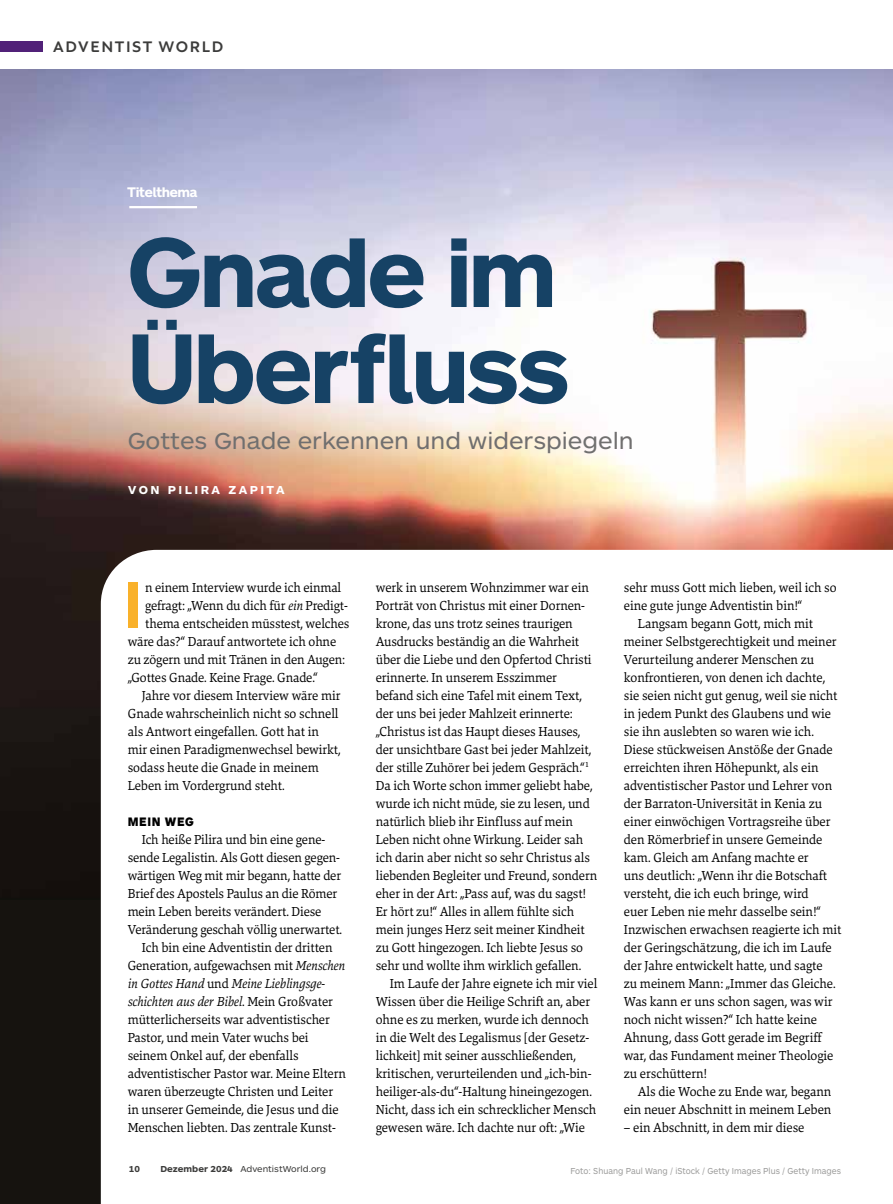
<style>
.page{position:relative;width:893px;height:1204px;background:#fff}
.page>*{position:absolute;margin:0;border:0;box-sizing:border-box;transform-origin:0 0}
.t1{font:700 96px/96px "ARS Maquette Pro";color:#164265}
.t2{font:700 67.5px "ARS Maquette Pro";color:#f9b12a;scale:.93 1}
.t3{font:24px "ARS Maquette Pro";color:#706f6f}
.t4{font:700 16.5px "Rebrand Dis";letter-spacing:.1em;color:#3c3c3b}
.t5{font:13.5px/18px "Danton";letter-spacing:-.005em;color:#000;scale:.93 1}
.t6{font:italic 13.5px "Danton";letter-spacing:-.005em;color:#000;scale:.93 1}
.t7{font:700 13.5px "ARS Maquette Pro";color:#fff}
.t8{font:900 12.75px "ARS Maquette Pro";letter-spacing:.05em;color:#000;scale:.93 1}
.t9{font:700 12px "ARS Maquette Pro";letter-spacing:.2em;color:#fff}
.t10{font:9px "ARS Maquette Pro";color:#9d9d9c;scale:.93 1}
.t11{font:9px "ARS Maquette Pro";color:#3c3c3b}
.t12{font:700 9px "ARS Maquette Pro";color:#3c3c3b}
.s1{font-style:italic}
.s2{font-style:normal}
.s3{font-weight:700}
</style>
<div class="page">
<div style="left:0;top:41px;width:43px;height:11px;background:#512178"></div>
<img style="left:0;top:69px;width:893px;height:1134px">
<svg style="left:101px;top:550px;width:792px;height:653px"></svg>
<hr style="left:129px;top:206px;width:68px;height:2px;background:#fff">
<p class="t4" style="left:53px;top:34px;width:172px">ADVENTIST WORLD</p>
<p class="t7" style="left:127px;top:184px;width:72px">Titelthema</p>
<h1 class="t1" style="left:128px;top:220px;width:442px">Gnade im<br>Überfluss</h1>
<h3 class="t3" style="left:128px;top:425px;width:507px">Gottes Gnade erkennen und widerspiegeln</h3>
<p class="t9" style="left:128px;top:482px;width:158px">VON PILIRA ZAPITA</p>
<h2 class="t2" style="left:123px;top:560px;width:22px">I</h2>
<p class="t5" style="left:145px;top:578px;width:212px">n einem Interview wurde ich einmal</p>
<p class="t5" style="left:145px;top:596px;width:220px">gefragt: „Wenn du dich für <span class="s1">ein</span> Predigt-</p>
<p class="t5" style="left:145px;top:614px;width:221px">thema entscheiden müsstest, welches</p>
<p class="t5" style="left:128px;top:632px;width:226px">wäre das?“ Darauf antwortete ich ohne</p>
<p class="t5" style="left:128px;top:650px;width:235px">zu zögern und mit Tränen in den Augen:</p>
<p class="t5" style="left:128px;top:668px;width:206px">„Gottes Gnade. Keine Frage. Gnade.“</p>
<p class="t5" style="left:142px;top:686px;width:215px">Jahre vor diesem Interview wäre mir</p>
<p class="t5" style="left:128px;top:704px;width:228px">Gnade wahrscheinlich nicht so schnell</p>
<p class="t5" style="left:128px;top:722px;width:207px">als Antwort eingefallen. Gott hat in</p>
<p class="t5" style="left:128px;top:740px;width:231px">mir einen Paradigmenwechsel bewirkt,</p>
<p class="t5" style="left:128px;top:758px;width:207px">sodass heute die Gnade in meinem</p>
<p class="t5" style="left:128px;top:776px;width:170px">Leben im Vordergrund steht.</p>
<p class="t8" style="left:128px;top:813px;width:72px">MEIN WEG</p>
<p class="t5" style="left:142px;top:830px;width:199px">Ich heiße Pilira und bin eine gene-</p>
<p class="t5" style="left:128px;top:848px;width:230px">sende Legalistin. Als Gott diesen gegen-</p>
<p class="t5" style="left:128px;top:866px;width:231px">wärtigen Weg mit mir begann, hatte der</p>
<p class="t5" style="left:128px;top:884px;width:227px">Brief des Apostels Paulus an die Römer</p>
<p class="t5" style="left:128px;top:902px;width:210px">mein Leben bereits verändert. Diese</p>
<p class="t5" style="left:128px;top:920px;width:232px">Veränderung geschah völlig unerwartet.</p>
<p class="t5" style="left:142px;top:938px;width:207px">Ich bin eine Adventistin der dritten</p>
<p class="t5" style="left:128px;top:956px;width:235px">Generation, aufgewachsen mit <span class="s1">Menschen</span></p>
<p class="t6" style="left:128px;top:974px;width:214px">in Gottes Hand <span class="s2">und</span> Meine Lieblingsge-</p>
<p class="t6" style="left:128px;top:992px;width:222px">schichten aus der Bibel<span class="s2">. Mein Großvater</span></p>
<p class="t5" style="left:128px;top:1010px;width:219px">mütterlicherseits war adventistischer</p>
<p class="t5" style="left:128px;top:1028px;width:196px">Pastor, und mein Vater wuchs bei</p>
<p class="t5" style="left:128px;top:1046px;width:185px">seinem Onkel auf, der ebenfalls</p>
<p class="t5" style="left:128px;top:1064px;width:236px">adventistischer Pastor war. Meine Eltern</p>
<p class="t5" style="left:128px;top:1082px;width:222px">waren überzeugte Christen und Leiter</p>
<p class="t5" style="left:128px;top:1100px;width:228px">in unserer Gemeinde, die Jesus und die</p>
<p class="t5" style="left:128px;top:1118px;width:225px">Menschen liebten. Das zentrale Kunst-</p>
<p class="t12" style="left:129px;top:1163px;width:13px">10</p>
<p class="t11" style="left:160px;top:1163px;width:167px"><span class="s3">Dezember 2024</span> AdventistWorld.org</p>
<p class="t5" style="left:376px;top:578px;width:240px">werk in unserem Wohnzimmer war ein Porträt von Christus mit einer Dornen&shy;krone, das uns trotz seines traurigen Ausdrucks beständig an die Wahrheit über die Liebe und den Opfertod Christi erinnerte. In unserem Esszimmer befand sich eine Tafel mit einem Text, der uns bei jeder Mahlzeit erinnerte: „Christus ist das Haupt dieses Hauses, der unsichtbare Gast bei jeder Mahlzeit, der stille Zuhörer bei jedem Gespräch.“<sup>1<br></sup>Da ich Worte schon immer geliebt habe, wurde ich nicht müde, sie zu lesen, und natürlich blieb ihr Einfluss auf mein Leben nicht ohne Wirkung. Leider sah ich darin aber nicht so sehr Christus als liebenden Begleiter und Freund, sondern eher in der Art: „Pass auf, was du sagst!<br>Er hört zu!“ Alles in allem fühlte sich mein junges Herz seit meiner Kindheit zu Gott hingezogen. Ich liebte Jesus so sehr und wollte ihm wirklich gefallen.</p>
<p class="t5" style="left:376px;top:974px;width:240px;text-indent:14px">Im Laufe der Jahre eignete ich mir viel Wissen über die Heilige Schrift an, aber ohne es zu merken, wurde ich dennoch in die Welt des Legalismus [der Gesetz&shy;lichkeit] mit seiner ausschließenden, kritischen, verurteilenden und „ich-bin&shy;heiliger-als-du“-Haltung hineingezogen.<br>Nicht, dass ich ein schrecklicher Mensch gewesen wäre. Ich dachte nur oft: „Wie</p>
<p class="t5" style="left:624px;top:578px;width:230px">sehr muss Gott mich lieben, weil ich so</p>
<p class="t5" style="left:624px;top:596px;width:193px">eine gute junge Adventistin bin!“</p>
<p class="t5" style="left:638px;top:614px;width:190px">Langsam begann Gott, mich mit</p>
<p class="t5" style="left:624px;top:632px;width:230px">meiner Selbstgerechtigkeit und meiner</p>
<p class="t5" style="left:624px;top:650px;width:206px">Verurteilung anderer Menschen zu</p>
<p class="t5" style="left:624px;top:668px;width:218px">konfrontieren, von denen ich dachte,</p>
<p class="t5" style="left:624px;top:686px;width:231px">sie seien nicht gut genug, weil sie nicht</p>
<p class="t5" style="left:624px;top:704px;width:224px">in jedem Punkt des Glaubens und wie</p>
<p class="t5" style="left:624px;top:722px;width:206px">sie ihn auslebten so waren wie ich.</p>
<p class="t5" style="left:624px;top:740px;width:226px">Diese stückweisen Anstöße der Gnade</p>
<p class="t5" style="left:624px;top:758px;width:211px">erreichten ihren Höhepunkt, als ein</p>
<p class="t5" style="left:624px;top:776px;width:225px">adventistischer Pastor und Lehrer von</p>
<p class="t5" style="left:624px;top:794px;width:215px">der Barraton-Universität in Kenia zu</p>
<p class="t5" style="left:624px;top:812px;width:224px">einer einwöchigen Vortragsreihe über</p>
<p class="t5" style="left:624px;top:830px;width:215px">den Römerbrief in unsere Gemeinde</p>
<p class="t5" style="left:624px;top:848px;width:200px">kam. Gleich am Anfang machte er</p>
<p class="t5" style="left:624px;top:866px;width:220px">uns deutlich: „Wenn ihr die Botschaft</p>
<p class="t5" style="left:624px;top:884px;width:200px">versteht, die ich euch bringe, wird</p>
<p class="t5" style="left:624px;top:902px;width:213px">euer Leben nie mehr dasselbe sein!“</p>
<p class="t5" style="left:624px;top:920px;width:235px">Inzwischen erwachsen reagierte ich mit</p>
<p class="t5" style="left:624px;top:938px;width:225px">der Geringschätzung, die ich im Laufe</p>
<p class="t5" style="left:624px;top:956px;width:215px">der Jahre entwickelt hatte, und sagte</p>
<p class="t5" style="left:624px;top:974px;width:229px">zu meinem Mann: „Immer das Gleiche.</p>
<p class="t5" style="left:624px;top:992px;width:226px">Was kann er uns schon sagen, was wir</p>
<p class="t5" style="left:624px;top:1010px;width:209px">noch nicht wissen?“ Ich hatte keine</p>
<p class="t5" style="left:624px;top:1028px;width:214px">Ahnung, dass Gott gerade im Begriff</p>
<p class="t5" style="left:624px;top:1046px;width:227px">war, das Fundament meiner Theologie</p>
<p class="t5" style="left:624px;top:1064px;width:91px">zu erschüttern!</p>
<p class="t5" style="left:638px;top:1082px;width:209px">Als die Woche zu Ende war, begann</p>
<p class="t5" style="left:624px;top:1100px;width:225px">ein neuer Abschnitt in meinem Leben</p>
<p class="t5" style="left:624px;top:1118px;width:196px">– ein Abschnitt, in dem mir diese</p>
<p class="t10" style="left:570px;top:1164px;width:293px">Foto: Shuang Paul Wang / iStock / Getty Images Plus / Getty Images</p>
</div>
